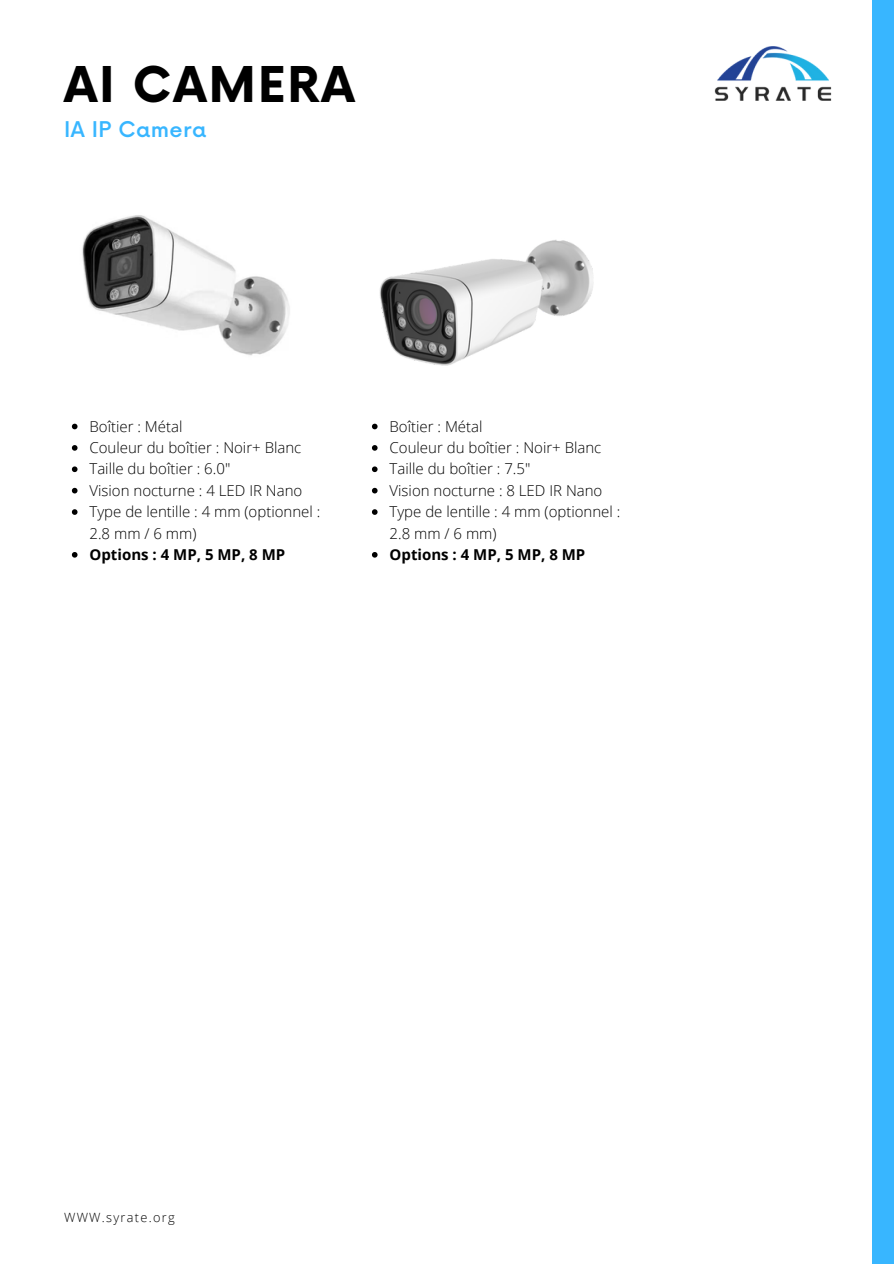
<style>
.page{position:relative;width:894px;height:1264px;background:#fff}
.page>*{position:absolute;margin:0;border:0;box-sizing:border-box;transform-origin:0 0}
.t1{font:700 48px "Now";letter-spacing:.04em;color:#000}
.t2{font:500 21.15px "Now";letter-spacing:.02em;color:#38b6ff}
.t3{font:300 15px/21.3px "Open Sans";color:#000}
.t4{font:700 15px "Open Sans";color:#000}
.t5{font:300 12.75px "Open Sans";letter-spacing:.1em;color:#000}
</style>
<div class="page">
<div style="left:872px;top:0;width:21px;height:1263px;background:#38b6ff"></div>
<img style="left:82px;top:215px;width:208px;height:141px">
<img style="left:379px;top:240px;width:215px;height:126px">
<img style="left:714px;top:46px;width:118px;height:55px">
<svg style="left:72px;top:423px;width:5px;height:6px"></svg>
<svg style="left:72px;top:445px;width:5px;height:5px"></svg>
<svg style="left:72px;top:466px;width:5px;height:6px"></svg>
<svg style="left:72px;top:488px;width:5px;height:5px"></svg>
<svg style="left:72px;top:509px;width:5px;height:6px"></svg>
<svg style="left:72px;top:552px;width:5px;height:5px"></svg>
<svg style="left:372px;top:423px;width:5px;height:6px"></svg>
<svg style="left:372px;top:445px;width:5px;height:5px"></svg>
<svg style="left:372px;top:466px;width:5px;height:6px"></svg>
<svg style="left:372px;top:488px;width:5px;height:5px"></svg>
<svg style="left:372px;top:509px;width:5px;height:6px"></svg>
<svg style="left:372px;top:552px;width:5px;height:5px"></svg>
<p class="t1" style="left:64px;top:59px;width:292px">AI CAMERA</p>
<p class="t2" style="left:64px;top:118px;width:144px">IA IP Camera</p>
<p class="t3" style="left:89px;top:415px;width:94px">Boîtier : Métal</p>
<p class="t3" style="left:89px;top:436px;width:213px">Couleur du boîtier : Noir+ Blanc</p>
<p class="t3" style="left:89px;top:458px;width:142px">Taille du boîtier : 6.0"</p>
<p class="t3" style="left:89px;top:479px;width:214px">Vision nocturne : 4 LED IR Nano</p>
<p class="t3" style="left:89px;top:500px;width:232px">Type de lentille : 4 mm (optionnel :<br>2.8 mm / 6 mm)</p>
<p class="t4" style="left:89px;top:544px;width:197px">Options : 4 MP, 5 MP, 8 MP</p>
<p class="t3" style="left:389px;top:415px;width:94px">Boîtier : Métal</p>
<p class="t3" style="left:389px;top:436px;width:213px">Couleur du boîtier : Noir+ Blanc</p>
<p class="t3" style="left:389px;top:458px;width:142px">Taille du boîtier : 7.5"</p>
<p class="t3" style="left:389px;top:479px;width:214px">Vision nocturne : 8 LED IR Nano</p>
<p class="t3" style="left:389px;top:500px;width:232px">Type de lentille : 4 mm (optionnel :<br>2.8 mm / 6 mm)</p>
<p class="t4" style="left:389px;top:544px;width:197px">Options : 4 MP, 5 MP, 8 MP</p>
<p class="t5" style="left:64px;top:1208px;width:112px">WWW.syrate.org</p>
</div>
